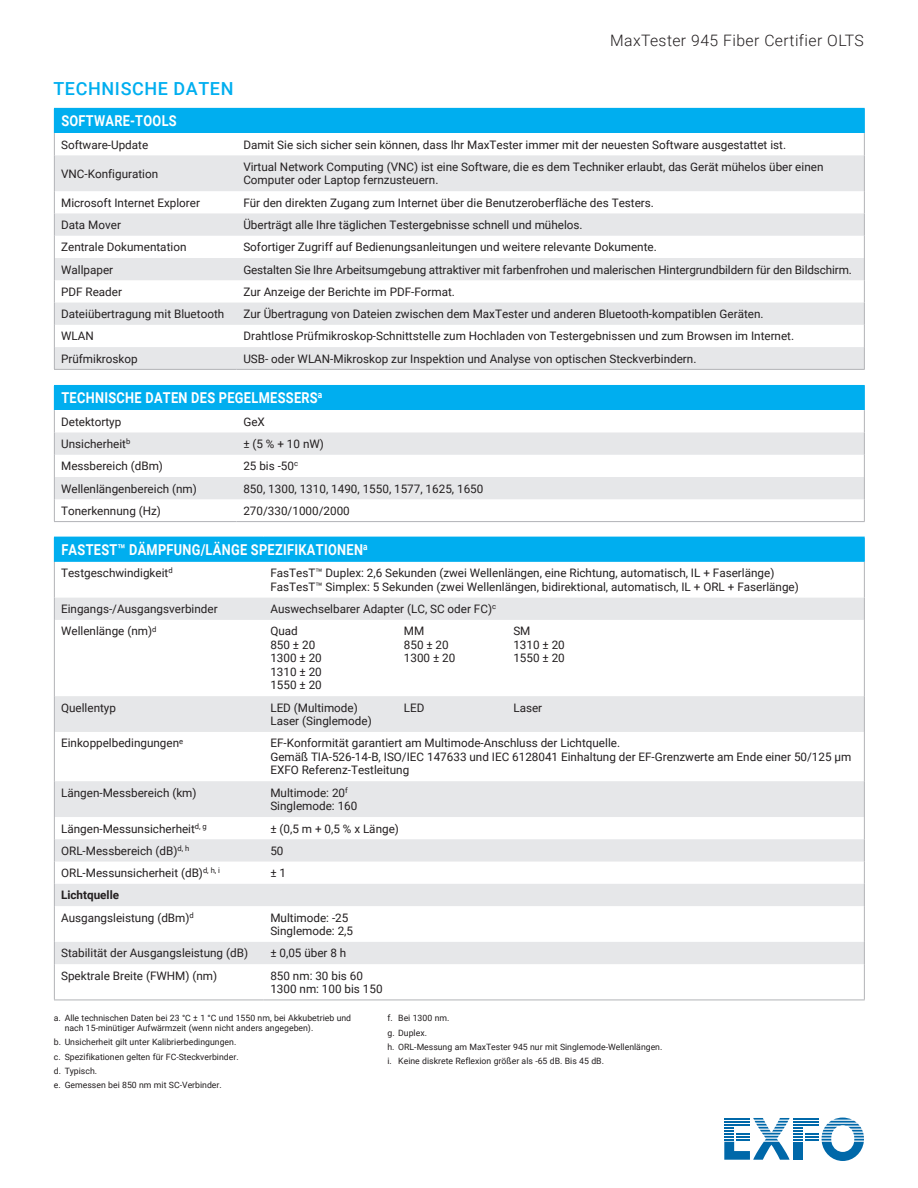
<style>
.page{position:relative;width:918px;height:1188px;background:#fff}
.page>*{position:absolute;margin:0;border:0;box-sizing:border-box;transform-origin:0 0}
.t1{font:500 18px "Roboto";letter-spacing:.035em;color:#00aeef}
.t2{font:300 15.75px "Roboto";letter-spacing:.025em;color:#231f20}
.t3{font:700 15px "Roboto";letter-spacing:.025em;color:#fff;scale:.85 1}
.t4{font:11.7px/13.5px "Roboto";color:#231f20}
.t5{font:8.7px/14.4px "Roboto";color:#231f20}
.s1{font-weight:700}
</style>
<div class="page">
<svg style="left:724px;top:1118px;width:140px;height:43px"></svg>
<hr style="left:724px;top:1124px;width:26px;height:2px;background:#0068a9">
<div style="left:54px;top:108px;width:810px;height:25px;background:#00aeef"></div>
<svg style="left:55px;top:155px;width:809px;height:214px;fill:#e6e7e9"></svg>
<hr style="left:237px;top:108px;width:628px;height:1px;background:#00aeef">
<svg style="left:54px;top:133px;width:1px;height:22px"></svg>
<svg style="left:864px;top:109px;width:1px;height:46px"></svg>
<hr style="left:54px;top:155px;width:1px;height:36px;background:#b2b3b7">
<hr style="left:864px;top:155px;width:1px;height:36px;background:#b2b3b7">
<svg style="left:54px;top:191px;width:1px;height:178px"></svg>
<svg style="left:864px;top:191px;width:1px;height:178px"></svg>
<hr style="left:54px;top:369px;width:183px;height:1px;background:#b2b3b7">
<hr style="left:237px;top:369px;width:628px;height:1px;background:#b2b3b7">
<div style="left:54px;top:537px;width:810px;height:25px;background:#00aeef"></div>
<svg style="left:55px;top:598px;width:809px;height:366px"></svg>
<svg style="left:864px;top:537px;width:1px;height:25px"></svg>
<hr style="left:54px;top:562px;width:1px;height:36px;background:#b2b3b7">
<hr style="left:864px;top:562px;width:1px;height:36px;background:#b2b3b7">
<svg style="left:54px;top:598px;width:1px;height:22px"></svg>
<svg style="left:864px;top:598px;width:1px;height:22px"></svg>
<hr style="left:54px;top:620px;width:1px;height:76px;background:#b2b3b7">
<hr style="left:864px;top:620px;width:1px;height:76px;background:#b2b3b7">
<hr style="left:54px;top:696px;width:1px;height:36px;background:#b2b3b7">
<hr style="left:864px;top:696px;width:1px;height:36px;background:#b2b3b7">
<hr style="left:54px;top:732px;width:1px;height:49px;background:#b2b3b7">
<hr style="left:864px;top:732px;width:1px;height:49px;background:#b2b3b7">
<hr style="left:54px;top:781px;width:1px;height:36px;background:#b2b3b7">
<hr style="left:864px;top:781px;width:1px;height:36px;background:#b2b3b7">
<svg style="left:54px;top:817px;width:1px;height:89px"></svg>
<svg style="left:864px;top:817px;width:1px;height:89px"></svg>
<hr style="left:54px;top:906px;width:1px;height:36px;background:#b2b3b7">
<hr style="left:864px;top:906px;width:1px;height:36px;background:#b2b3b7">
<svg style="left:54px;top:942px;width:1px;height:22px"></svg>
<svg style="left:864px;top:942px;width:1px;height:22px"></svg>
<hr style="left:54px;top:964px;width:1px;height:36px;background:#b2b3b7">
<hr style="left:864px;top:964px;width:1px;height:36px;background:#b2b3b7">
<hr style="left:54px;top:1000px;width:210px;height:1px;background:#b2b3b7">
<hr style="left:264px;top:1000px;width:601px;height:1px;background:#b2b3b7">
<div style="left:54px;top:385px;width:810px;height:25px;background:#00aeef"></div>
<svg style="left:55px;top:432px;width:809px;height:67px;fill:#e6e7e9"></svg>
<hr style="left:237px;top:385px;width:628px;height:1px;background:#00aeef">
<svg style="left:54px;top:410px;width:1px;height:111px"></svg>
<svg style="left:864px;top:386px;width:1px;height:135px"></svg>
<hr style="left:54px;top:521px;width:183px;height:1px;background:#b2b3b7">
<hr style="left:237px;top:521px;width:628px;height:1px;background:#b2b3b7">
<h1 class="t1" style="left:53px;top:75px;width:182px">TECHNISCHE DATEN</h1>
<h2 class="t2" style="left:610px;top:30px;width:255px">MaxTester 945 Fiber Certifier OLTS</h2>
<p class="t3" style="left:61px;top:111px;width:137px">SOFTWARE-TOOLS</p>
<p class="t4" style="left:61px;top:137px;width:89px">Software-Update</p>
<p class="t4" style="left:243px;top:137px;width:544px">Damit Sie sich sicher sein können, dass Ihr MaxTester immer mit der neuesten Software ausgestattet ist.</p>
<p class="t4" style="left:61px;top:166px;width:99px">VNC-Konfiguration</p>
<p class="t4" style="left:243px;top:160px;width:582px">Virtual Network Computing (VNC) ist eine Software, die es dem Techniker erlaubt, das Gerät mühelos über einen<br>Computer oder Laptop fernzusteuern.</p>
<p class="t4" style="left:61px;top:195px;width:140px">Microsoft Internet Explorer</p>
<p class="t4" style="left:243px;top:195px;width:412px">Für den direkten Zugang zum Internet über die Benutzeroberfläche des Testers.</p>
<p class="t4" style="left:61px;top:218px;width:61px">Data Mover</p>
<p class="t4" style="left:243px;top:218px;width:341px">Überträgt alle Ihre täglichen Testergebnisse schnell und mühelos.</p>
<p class="t4" style="left:61px;top:240px;width:127px">Zentrale Dokumentation</p>
<p class="t4" style="left:243px;top:240px;width:415px">Sofortiger Zugriff auf Bedienungsanleitungen und weitere relevante Dokumente.</p>
<p class="t4" style="left:61px;top:262px;width:54px">Wallpaper</p>
<p class="t4" style="left:243px;top:262px;width:610px">Gestalten Sie Ihre Arbeitsumgebung attraktiver mit farbenfrohen und malerischen Hintergrundbildern für den Bildschirm.</p>
<p class="t4" style="left:61px;top:284px;width:62px">PDF Reader</p>
<p class="t4" style="left:243px;top:284px;width:213px">Zur Anzeige der Berichte im PDF-Format.</p>
<p class="t4" style="left:61px;top:307px;width:165px">Dateiübertragung mit Bluetooth</p>
<p class="t4" style="left:243px;top:307px;width:522px">Zur Übertragung von Dateien zwischen dem MaxTester und anderen Bluetooth-kompatiblen Geräten.</p>
<p class="t4" style="left:61px;top:329px;width:34px">WLAN</p>
<p class="t4" style="left:243px;top:329px;width:552px">Drahtlose Prüfmikroskop-Schnittstelle zum Hochladen von Testergebnissen und zum Browsen im Internet.</p>
<p class="t4" style="left:61px;top:351px;width:78px">Prüfmikroskop</p>
<p class="t4" style="left:243px;top:351px;width:455px">USB- oder WLAN-Mikroskop zur Inspektion und Analyse von optischen Steckverbindern.</p>
<p class="t3" style="left:61px;top:388px;width:309px">TECHNISCHE DATEN DES PEGELMESSERS<sup>a</sup></p>
<p class="t4" style="left:61px;top:414px;width:62px">Detektortyp</p>
<p class="t4" style="left:243px;top:414px;width:23px">GeX</p>
<p class="t4" style="left:61px;top:437px;width:71px">Unsicherheit<sup>b</sup></p>
<p class="t4" style="left:243px;top:437px;width:82px">± (5 % + 10 nW)</p>
<p class="t4" style="left:61px;top:459px;width:103px">Messbereich (dBm)</p>
<p class="t4" style="left:243px;top:459px;width:56px">25 bis -50<sup>c</sup></p>
<p class="t4" style="left:61px;top:481px;width:137px">Wellenlängenbereich (nm)</p>
<p class="t4" style="left:243px;top:481px;width:242px">850, 1300, 1310, 1490, 1550, 1577, 1625, 1650</p>
<p class="t4" style="left:61px;top:504px;width:101px">Tonerkennung (Hz)</p>
<p class="t4" style="left:243px;top:504px;width:108px">270/330/1000/2000</p>
<p class="t3" style="left:61px;top:539px;width:362px">FASTEST™ DÄMPFUNG/LÄNGE SPEZIFIKATIONEN<sup>a</sup></p>
<p class="t4" style="left:61px;top:566px;width:113px">Testgeschwindigkeit<sup>d</sup></p>
<p class="t4" style="left:270px;top:566px;width:530px">FasTesT™ Duplex: 2,6 Sekunden (zwei Wellenlängen, eine Richtung, automatisch, IL + Faserlänge)<br>FasTesT™ Simplex: 5 Sekunden (zwei Wellenlängen, bidirektional, automatisch, IL + ORL + Faserlänge)</p>
<p class="t4" style="left:61px;top:602px;width:158px">Eingangs-/Ausgangsverbinder</p>
<p class="t4" style="left:270px;top:602px;width:227px">Auswechselbarer Adapter (LC, SC oder FC)<sup>c</sup></p>
<p class="t4" style="left:61px;top:624px;width:97px">Wellenlänge (nm)<sup>d</sup></p>
<p class="t4" style="left:270px;top:624px;width:29px">Quad</p>
<p class="t4" style="left:404px;top:624px;width:22px">MM</p>
<p class="t4" style="left:513px;top:624px;width:19px">SM</p>
<p class="t4" style="left:270px;top:638px;width:46px">850 ± 20</p>
<p class="t4" style="left:404px;top:638px;width:46px">850 ± 20</p>
<p class="t4" style="left:513px;top:638px;width:53px">1310 ± 20</p>
<p class="t4" style="left:270px;top:651px;width:53px">1300 ± 20</p>
<p class="t4" style="left:404px;top:651px;width:53px">1300 ± 20</p>
<p class="t4" style="left:513px;top:651px;width:53px">1550 ± 20</p>
<p class="t4" style="left:270px;top:665px;width:53px">1310 ± 20<br>1550 ± 20</p>
<p class="t4" style="left:61px;top:700px;width:56px">Quellentyp</p>
<p class="t4" style="left:270px;top:700px;width:89px">LED (Multimode)</p>
<p class="t4" style="left:404px;top:700px;width:22px">LED</p>
<p class="t4" style="left:513px;top:700px;width:30px">Laser</p>
<p class="t4" style="left:270px;top:714px;width:103px">Laser (Singlemode)</p>
<p class="t4" style="left:61px;top:736px;width:124px">Einkoppelbedingungen<sup>e</sup></p>
<p class="t4" style="left:270px;top:736px;width:583px">EF-Konformität garantiert am Multimode-Anschluss der Lichtquelle.<br>Gemäß TIA-526-14-B, ISO/IEC 147633 und IEC 6128041 Einhaltung der EF-Grenzwerte am Ende einer 50/125 µm<br>EXFO Referenz-Testleitung</p>
<p class="t4" style="left:61px;top:785px;width:137px">Längen-Messbereich (km)</p>
<p class="t4" style="left:270px;top:785px;width:89px">Multimode: 20<sup>f<br></sup>Singlemode: 160</p>
<p class="t4" style="left:61px;top:821px;width:147px">Längen-Messunsicherheit<sup>d,</sup> <sup>g</sup></p>
<p class="t4" style="left:270px;top:821px;width:130px">± (0,5 m + 0,5 % x Länge)</p>
<p class="t4" style="left:61px;top:843px;width:130px">ORL-Messbereich (dB)<sup>d,</sup> <sup>h</sup></p>
<p class="t4" style="left:270px;top:843px;width:15px">50</p>
<p class="t4" style="left:61px;top:866px;width:160px">ORL-Messunsicherheit (dB)<sup>d,</sup> <sup>h,</sup> <sup>i</sup></p>
<p class="t4" style="left:270px;top:866px;width:17px">± 1</p>
<p class="t4" style="left:61px;top:884px;width:134px;line-height:22.4px"><span class="s1">Lichtquelle<br></span>Ausgangsleistung (dBm)<sup>d</sup></p>
<p class="t4" style="left:270px;top:910px;width:84px">Multimode: -25<br>Singlemode: 2,5</p>
<p class="t4" style="left:61px;top:946px;width:188px">Stabilität der Ausgangsleistung (dB)</p>
<p class="t4" style="left:270px;top:946px;width:78px">± 0,05 über 8 h</p>
<p class="t4" style="left:61px;top:968px;width:158px">Spektrale Breite (FWHM) (nm)</p>
<p class="t4" style="left:270px;top:968px;width:114px">850 nm: 30 bis 60<br>1300 nm: 100 bis 150</p>
<p class="t5" style="left:65px;top:1013px;width:288px;line-height:9.8px;text-indent:-11px">a. Alle technischen Daten bei 23 °C ± 1 °C und 1550 nm, bei Akkubetrieb und nach 15-minütiger Aufwärmzeit (wenn nicht anders angegeben).</p>
<p class="t5" style="left:54px;top:1035px;width:186px">b. Unsicherheit gilt unter Kalibrierbedingungen. c. Spezifikationen gelten für FC-Steckverbinder. d. Typisch.<br>e. Gemessen bei 850 nm mit SC-Verbinder.</p>
<p class="t5" style="left:387px;top:1011px;width:276px">f. Bei 1300 nm.<br>g. Duplex.<br>h. ORL-Messung am MaxTester 945 nur mit Singlemode-Wellenlängen. i. Keine diskrete Reflexion größer als -65 dB. Bis 45 dB.</p>
</div>
